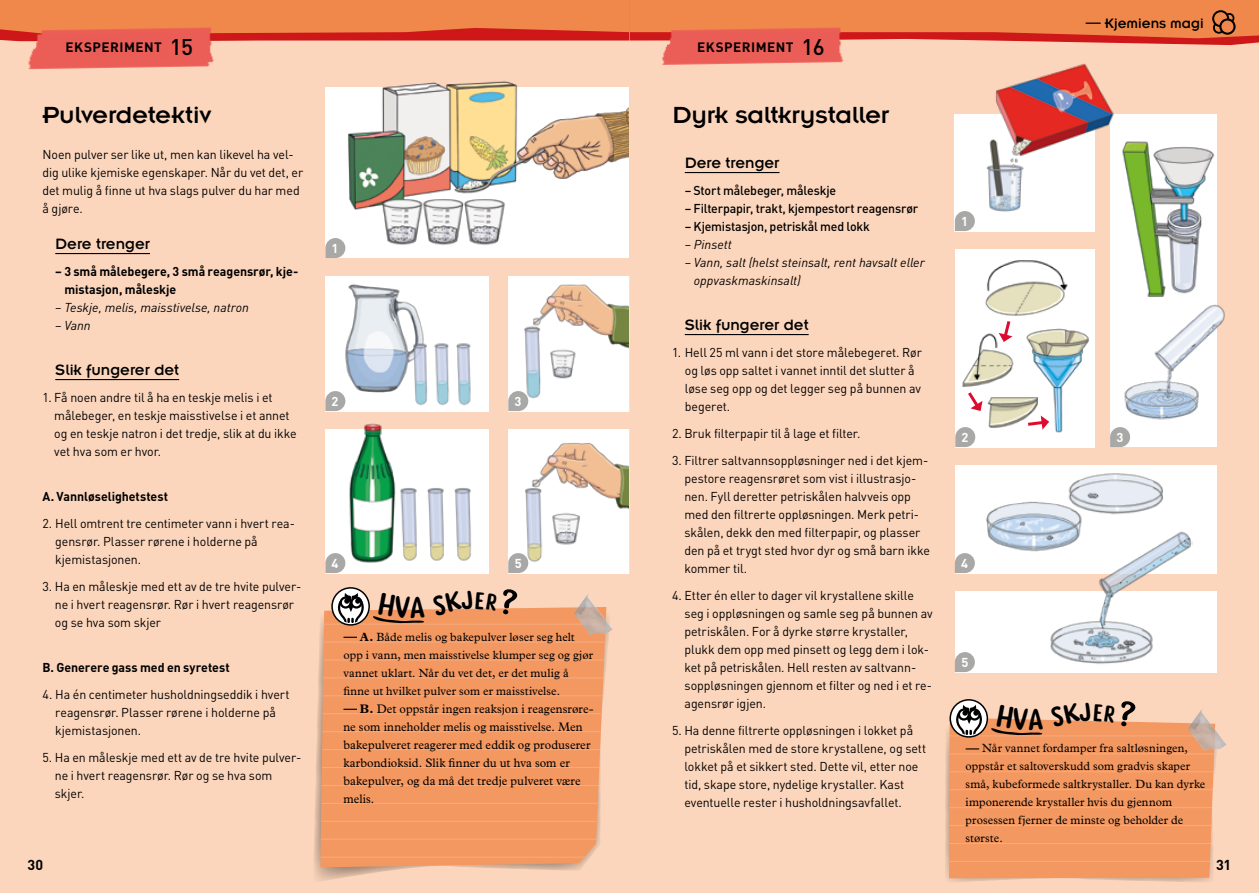
<style>
.page{position:relative;width:1259px;height:893px;background:#fff}
.page>*{position:absolute;margin:0;border:0;box-sizing:border-box;transform-origin:0 0}
.t1{font:25.65px "Insignia LT Pro";letter-spacing:-.01em;color:#000;scale:1.05 1}
.t2{font:16.5px "Insignia LT Pro";color:#000}
.t3{font:15px "Insignia LT Pro";color:#000}
.t4{font:700 14.25px "DINOT";color:#000}
.t5{font:700 13.5px "DINOT";letter-spacing:.035em;color:#000}
.t6{font:700 12.9px "DINOT";color:#fff}
.t7{font:12.75px/18px "DINOT";letter-spacing:-.005em;color:#000}
.t8{font:italic 12.75px/18px "DINOT";color:#000}
.t9{font:700 12.75px/18px "DINOT";letter-spacing:-.005em;color:#000}
.t10{font:500 12.75px "DINOT";letter-spacing:-.015em;color:#000}
.t11{font:12.45px/18px "Plantin MT Pro";letter-spacing:.01em;color:#000;scale:.96 1}
.t12{font:12px/18px "Plantin MT Pro";letter-spacing:.01em;color:#000}
.s1{font-weight:500;font-size:22.5px}
.s2{font-weight:700}
</style>
<div class="page">
<div style="left:0;top:0;width:629px;height:893px;background:#fcd6bc"></div>
<img style="left:28px;top:56px;width:181px;height:14px">
<svg style="left:314px;top:608px;width:297px;height:273px"></svg>
<svg style="left:320px;top:608px;width:286px;height:259px;fill:#f49861"></svg>
<hr style="left:320px;top:731px;width:286px;height:1px;background:#fff">
<hr style="left:320px;top:660px;width:286px;height:1px;background:#fff">
<hr style="left:320px;top:803px;width:286px;height:1px;background:#fff">
<hr style="left:320px;top:607px;width:286px;height:1px;background:#fff">
<hr style="left:320px;top:749px;width:286px;height:1px;background:#fff">
<hr style="left:320px;top:677px;width:286px;height:1px;background:#fff">
<hr style="left:320px;top:821px;width:286px;height:1px;background:#fff">
<hr style="left:320px;top:624px;width:286px;height:1px;background:#fff">
<hr style="left:320px;top:767px;width:286px;height:1px;background:#fff">
<hr style="left:320px;top:695px;width:286px;height:1px;background:#fff">
<hr style="left:320px;top:839px;width:286px;height:1px;background:#fff">
<hr style="left:320px;top:642px;width:286px;height:1px;background:#fff">
<hr style="left:320px;top:785px;width:286px;height:1px;background:#fff">
<hr style="left:320px;top:713px;width:286px;height:1px;background:#fff">
<hr style="left:320px;top:857px;width:286px;height:1px;background:#fff">
<div style="left:508px;top:276px;width:121px;height:135px;background:#fff"></div>
<img style="left:524px;top:284px;width:105px;height:115px">
<img style="left:484px;top:429px;width:145px;height:145px">
<div style="left:325px;top:87px;width:304px;height:171px;background:#fff"></div>
<div style="left:325px;top:429px;width:164px;height:144px;background:#fff"></div>
<div style="left:325px;top:276px;width:164px;height:135px;background:#fff"></div>
<img style="left:345px;top:284px;width:126px;height:119px">
<img style="left:343px;top:403px;width:161px;height:161px">
<img style="left:345px;top:81px;width:284px;height:168px">
<div style="left:30px;top:45px;width:184px;height:21px;background:#eb5e57"></div>
<img style="left:574px;top:594px;width:14px;height:21px">
<hr style="left:55px;top:253px;width:95px;height:1px;background:#000">
<hr style="left:55px;top:379px;width:124px;height:1px;background:#000">
<svg style="left:343px;top:637px;width:14px;height:1px"></svg>
<svg style="left:343px;top:709px;width:14px;height:1px"></svg>
<svg style="left:332px;top:588px;width:37px;height:37px"></svg>
<div style="left:331px;top:587px;width:39px;height:39px;border:2px solid #000;border-radius:50%"></div>
<svg style="left:336px;top:593px;width:30px;height:31px"></svg>
<svg style="left:325px;top:238px;width:20px;height:20px"></svg>
<svg style="left:325px;top:391px;width:20px;height:20px"></svg>
<svg style="left:508px;top:391px;width:20px;height:20px"></svg>
<svg style="left:325px;top:553px;width:20px;height:20px"></svg>
<svg style="left:508px;top:553px;width:20px;height:20px"></svg>
<div style="left:629px;top:0;width:630px;height:893px;background:#fcd6bc"></div>
<div style="left:955px;top:114px;width:140px;height:117px;background:#fff"></div>
<div style="left:955px;top:591px;width:261px;height:81px;background:#fff"></div>
<div style="left:955px;top:465px;width:261px;height:108px;background:#fff"></div>
<div style="left:1110px;top:114px;width:106px;height:332px;background:#fff"></div>
<img style="left:1122px;top:141px;width:93px;height:126px">
<div style="left:955px;top:249px;width:140px;height:198px;background:#fff"></div>
<img style="left:986px;top:63px;width:128px;height:149px">
<img style="left:986px;top:501px;width:96px;height:51px">
<img style="left:1054px;top:473px;width:109px;height:45px">
<img style="left:1048px;top:528px;width:144px;height:136px">
<img style="left:1124px;top:267px;width:101px;height:159px">
<img style="left:971px;top:328px;width:118px;height:110px">
<img style="left:985px;top:260px;width:83px;height:65px">
<img style="left:962px;top:325px;width:62px;height:71px">
<svg style="left:0;top:0;width:1259px;height:45px"></svg>
<img style="left:659px;top:26px;width:188px;height:39px">
<img style="left:629px;top:279px;width:1px;height:120px">
<img style="left:629px;top:425px;width:1px;height:152px">
<hr style="left:685px;top:172px;width:94px;height:1px;background:#000">
<hr style="left:685px;top:334px;width:123px;height:1px;background:#000">
<svg style="left:955px;top:211px;width:20px;height:20px"></svg>
<svg style="left:955px;top:652px;width:20px;height:20px"></svg>
<div style="left:949px;top:699px;width:39px;height:39px;border:2px solid #000;border-radius:50%"></div>
<svg style="left:955px;top:553px;width:20px;height:20px"></svg>
<svg style="left:1110px;top:427px;width:20px;height:20px"></svg>
<svg style="left:955px;top:427px;width:20px;height:20px"></svg>
<svg style="left:373px;top:607px;width:52px;height:16px"></svg>
<svg style="left:432px;top:607px;width:86px;height:9px"></svg>
<svg style="left:945px;top:700px;width:275px;height:182px"></svg>
<p class="t3" style="left:1086px;top:15px;width:119px">— Kjemiens magi</p>
<p class="t5" style="left:66px;top:38px;width:129px">EKSPERIMENT <span class="s1">15</span></p>
<p class="t5" style="left:74px;top:42px;width:96px">VERSUCH <span class="s1">15</span></p>
<p class="t5" style="left:697px;top:38px;width:129px">EKSPERIMENT <span class="s1">16</span></p>
<h1 class="t1" style="left:43px;top:102px;width:162px">Pulverdetektiv</h1>
<p class="t7" style="left:43px;top:145px;width:262px">Noen pulver ser like ut, men kan likevel ha vel&shy;dig ulike kjemiske egenskaper. Når du vet det, er det mulig å finne ut hva slags pulver du har med å gjøre.</p>
<p class="t2" style="left:55px;top:235px;width:96px">Dere trenger</p>
<p class="t9" style="left:64px;top:262px;width:235px;text-indent:-9px">– 3 små målebegere, 3 små reagensrør, kje&shy;mistasjon, måleskje</p>
<p class="t8" style="left:55px;top:298px;width:195px">– Teskje, melis, maisstivelse, natron</p>
<p class="t8" style="left:55px;top:316px;width:37px">– Vann</p>
<p class="t2" style="left:55px;top:361px;width:125px">Slik fungerer det</p>
<p class="t7" style="left:54px;top:388px;width:244px;text-indent:-12px">1. Få noen andre til å ha en teskje melis i et målebeger, en teskje maisstivelse i et annet og en teskje natron i det tredje, slik at du ikke vet hva som er hvor.</p>
<p class="t9" style="left:43px;top:487px;width:127px">A. Vannløselighetstest</p>
<p class="t7" style="left:55px;top:514px;width:241px;text-indent:-13px">2. Hell omtrent tre centimeter vann i hvert rea&shy;gensrør. Plasser rørene i holderne på kjemistasjonen.</p>
<p class="t7" style="left:55px;top:577px;width:248px;text-indent:-12px">3. Ha en måleskje med ett av de tre hvite pulver&shy;ne i hvert reagensrør. Rør i hvert reagensrør og se hva som skjer</p>
<p class="t9" style="left:43px;top:658px;width:189px">B. Generere gass med en syretest</p>
<p class="t7" style="left:55px;top:685px;width:236px;text-indent:-13px">4. Ha én centimeter husholdningseddik i hvert reagensrør. Plasser rørene i holderne på kjemistasjonen.</p>
<p class="t7" style="left:55px;top:748px;width:248px;text-indent:-12px">5. Ha en måleskje med ett av de tre hvite pulver&shy;ne i hvert reagensrør. Rør og se hva som skjer.</p>
<p class="t6" style="left:331px;top:240px;width:8px">1</p>
<p class="t6" style="left:332px;top:393px;width:8px">2</p>
<p class="t6" style="left:514px;top:393px;width:8px">3</p>
<p class="t6" style="left:332px;top:555px;width:8px">4</p>
<p class="t6" style="left:515px;top:555px;width:8px">5</p>
<p class="t12" style="left:343px;top:628px;width:251px;text-indent:17px"><span class="s2">A.</span> Både melis og bakepulver løser seg helt opp i vann, men maisstivelse klumper seg og gjør vannet uklart. Når du vet det, er det mulig å finne ut hvilket pulver som er maisstivelse.</p>
<p class="t11" style="left:343px;top:700px;width:262px;text-indent:17px"><span class="s2">B.</span> Det oppstår ingen reaksjon i reagensrøre&shy;ne som inneholder melis og maisstivelse. Men bakepulveret reagerer med eddik og produserer karbondioksid. Slik finner du ut hva som er bakepulver, og da må det tredje pulveret være melis.</p>
<h1 class="t1" style="left:672px;top:102px;width:208px">Dyrk saltkrystaller</h1>
<p class="t2" style="left:685px;top:154px;width:96px">Dere trenger</p>
<p class="t10" style="left:685px;top:182px;width:153px">– Stort målebeger, måleskje</p>
<p class="t10" style="left:685px;top:200px;width:235px">– Filterpapir, trakt, kjempestort reagensrør</p>
<p class="t10" style="left:685px;top:218px;width:187px">– Kjemistasjon, petriskål med lokk</p>
<p class="t8" style="left:685px;top:235px;width:49px">– Pinsett</p>
<p class="t8" style="left:694px;top:253px;width:232px;text-indent:-9px">– Vann, salt (helst steinsalt, rent havsalt eller oppvaskmaskinsalt)</p>
<p class="t2" style="left:685px;top:316px;width:125px">Slik fungerer det</p>
<p class="t7" style="left:685px;top:343px;width:239px;text-indent:-13px">1. Hell 25 ml vann i det store målebegeret. Rør og løs opp saltet i vannet inntil det slutter å løse seg opp og det legger seg på bunnen av begeret.</p>
<p class="t7" style="left:672px;top:424px;width:190px">2. Bruk filterpapir til å lage et filter.</p>
<p class="t7" style="left:684px;top:451px;width:247px;text-indent:-12px">3. Filtrer saltvannsoppløsninger ned i det kjem&shy;pestore reagensrøret som vist i illustrasjo&shy;nen. Fyll deretter petriskålen halvveis opp med den filtrerte oppløsningen. Merk petri&shy;skålen, dekk den med filterpapir, og plasser den på et trygt sted hvor dyr og små barn ikke kommer til.</p>
<p class="t7" style="left:684px;top:586px;width:250px;text-indent:-13px">4. Etter én eller to dager vil krystallene skille seg i oppløsningen og samle seg på bunnen av petriskålen. For å dyrke større krystaller, plukk dem opp med pinsett og legg dem i lok&shy;ket på petriskålen. Hell resten av saltvann&shy;soppløsningen gjennom et filter og ned i et re&shy;agensrør igjen.</p>
<p class="t7" style="left:684px;top:721px;width:243px;text-indent:-12px">5. Ha denne filtrerte oppløsningen i lokket på petriskålen med de store krystallene, og sett lokket på et sikkert sted. Dette vil, etter noe tid, skape store, nydelige krystaller. Kast eventuelle rester i husholdningsavfallet.</p>
<p class="t6" style="left:961px;top:213px;width:8px">1</p>
<p class="t6" style="left:961px;top:429px;width:8px">2</p>
<p class="t6" style="left:1116px;top:429px;width:8px">3</p>
<p class="t6" style="left:961px;top:555px;width:8px">4</p>
<p class="t6" style="left:961px;top:654px;width:8px">5</p>
<p class="t12" style="left:965px;top:739px;width:241px;text-indent:17px">Når vannet fordamper fra saltløsningen, oppstår et saltoverskudd som gradvis skaper små, kubeformede saltkrystaller. Du kan dyrke imponerende krystaller hvis du gjennom prosessen fjerner de minste og beholder de største.</p>
<p class="t4" style="left:28px;top:855px;width:17px">30</p>
<p class="t4" style="left:1216px;top:855px;width:17px">31</p>
</div>
